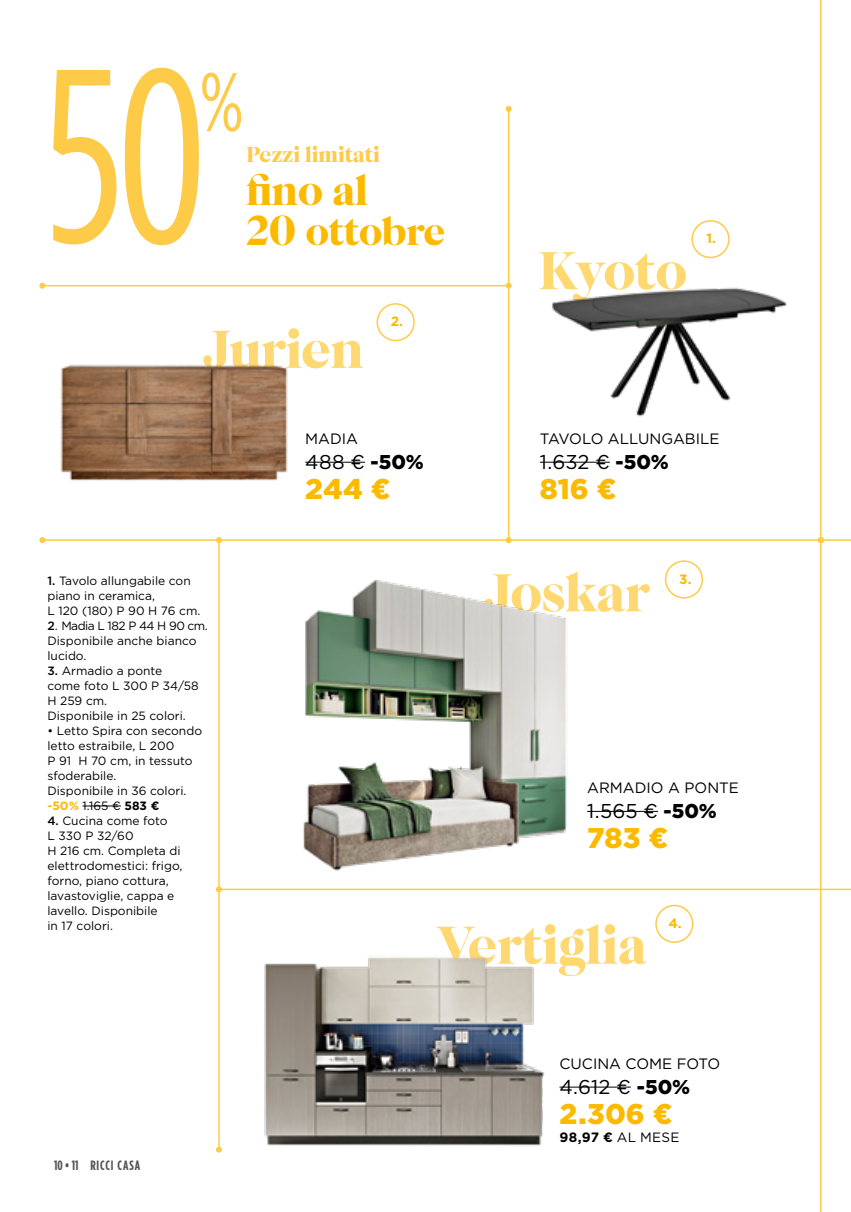
<style>
.page{position:relative;width:851px;height:1212px;background:#fff}
.page>*{position:absolute;margin:0;border:0;box-sizing:border-box;transform-origin:0 0}
.t1{font:247.2px "Gotham Condensed";color:#fecb49}
.t2{font:83.4px "Gotham Condensed";color:#fecb49}
.t3{font:57px "F37 Caslon Extra Bold Display";color:#ffd871}
.t4{font:45px "F37 Caslon Extra Bold Display";color:#fbba00}
.t5{font:42px "F37 Caslon Extra Bold Display";color:#fbba00}
.t6{font:900 28.5px "Gotham";color:#fbba00}
.t7{font:23.4px "F37 Caslon Extra Bold Display";color:#fecb49}
.t8{font:19.95px "Gotham";letter-spacing:.005em;color:#000}
.t9{font:15px "Gotham";color:#000}
.t10{font:700 13.5px "Gotham Condensed";letter-spacing:.07em;color:#565656}
.t11{font:700 13.5px "Gotham";color:#000}
.t12{font:700 13.5px "Gotham";color:#fbba00}
.t13{font:12px/15px "Gotham";color:#000}
.s1{font-size:45px}
.s2{font-weight:900}
.s3{font-weight:500}
.s4{font-weight:700;color:#fbba00}
.s5{font-weight:700}
.s6{font-weight:400}
</style>
<div class="page">
<hr style="left:819px;top:0;width:2px;height:1212px;background:#fecb49">
<hr style="left:508px;top:109px;width:1px;height:431px;background:#fecb49">
<svg style="left:505px;top:106px;width:6px;height:6px"></svg>
<svg style="left:506px;top:537px;width:5px;height:6px"></svg>
<hr style="left:218px;top:540px;width:2px;height:609px;background:#fecb49">
<svg style="left:216px;top:537px;width:6px;height:6px"></svg>
<svg style="left:216px;top:1146px;width:6px;height:6px"></svg>
<hr style="left:42px;top:285px;width:466px;height:1px;background:#fecb49">
<svg style="left:39px;top:283px;width:6px;height:6px"></svg>
<svg style="left:505px;top:283px;width:6px;height:6px"></svg>
<hr style="left:42px;top:539px;width:778px;height:2px;background:#fecb49">
<svg style="left:39px;top:537px;width:6px;height:6px"></svg>
<hr style="left:821px;top:539px;width:29px;height:2px;background:#fecb49">
<svg style="left:817px;top:537px;width:7px;height:6px"></svg>
<hr style="left:219px;top:888px;width:631px;height:2px;background:#fecb49">
<svg style="left:216px;top:886px;width:6px;height:6px"></svg>
<hr style="left:83px;top:806px;width:38px;height:1px;background:#000">
<hr style="left:305px;top:462px;width:60px;height:1px;background:#000">
<hr style="left:587px;top:811px;width:71px;height:1px;background:#000">
<hr style="left:559px;top:1087px;width:71px;height:1px;background:#000">
<hr style="left:539px;top:462px;width:70px;height:1px;background:#000">
<div style="left:376px;top:303px;width:38px;height:38px;border:2px solid #fecb49;border-radius:50%"></div>
<div style="left:664px;top:560px;width:39px;height:38px;border:2px solid #fecb49;border-radius:50%"></div>
<div style="left:655px;top:905px;width:38px;height:38px;border:2px solid #fecb49;border-radius:50%"></div>
<img style="left:264px;top:957px;width:281px;height:189px">
<img style="left:60px;top:364px;width:253px;height:117px">
<img style="left:552px;top:219px;width:270px;height:206px">
<img style="left:303px;top:580px;width:264px;height:291px">
<h1 class="t1" style="left:45px;top:16px;width:164px">50</h1>
<h2 class="t2" style="left:200px;top:55px;width:45px">%</h2>
<h3 class="t7" style="left:246px;top:141px;width:135px">Pezzi limitati</h3>
<h3 class="t4" style="left:246px;top:166px;width:123px">fino al</h3>
<h3 class="t5" style="left:246px;top:208px;width:200px"><span class="s1">20</span> ottobre</h3>
<h3 class="t3" style="left:204px;top:318px;width:161px">Jurien</h3>
<p class="t12" style="left:390px;top:313px;width:14px">2.</p>
<p class="t9" style="left:305px;top:429px;width:54px">MADIA</p>
<h3 class="t8" style="left:305px;top:449px;width:120px">488 € <span class="s2">-50%</span></h3>
<h3 class="t6" style="left:305px;top:469px;width:86px">244 €</h3>
<h3 class="t3" style="left:538px;top:239px;width:150px">Kyoto</h3>
<p class="t12" style="left:706px;top:230px;width:11px">1.</p>
<p class="t9" style="left:539px;top:429px;width:181px">TAVOLO ALLUNGABILE</p>
<h3 class="t8" style="left:539px;top:449px;width:130px">1.632 € <span class="s2">-50%</span></h3>
<h3 class="t6" style="left:539px;top:469px;width:78px">816 €</h3>
<p class="t13" style="left:47px;top:573px;width:154px"><span class="s3">1.</span> Tavolo allungabile con piano in ceramica,<br>L 120 (180) P 90 H 76 cm.</p>
<p class="t13" style="left:47px;top:618px;width:162px"><span class="s3">2</span>. Madia L 182 P 44 H 90 cm.<br>Disponibile anche bianco lucido.</p>
<p class="t13" style="left:47px;top:663px;width:153px"><span class="s3">3.</span> Armadio a ponte<br>come foto L 300 P 34/58<br>H 259 cm.<br>Disponibile in 25 colori.</p>
<p class="t13" style="left:47px;top:723px;width:156px">• Letto Spira con secondo letto estraibile, L 200<br>P 91 H 70 cm, in tessuto sfoderabile.<br>Disponibile in 36 colori. <span class="s4">-50%</span> 1.165 € <span class="s5">583 €</span></p>
<p class="t13" style="left:47px;top:813px;width:137px"><span class="s3">4.</span> Cucina come foto<br>L 330 P 32/60<br>H 216 cm. Completa di elettrodomestici: frigo, forno, piano cottura, lavastoviglie, cappa e lavello. Disponibile<br>in 17 colori.</p>
<p class="t10" style="left:54px;top:1157px;width:88px">10 • 11 RICCI CASA</p>
<h3 class="t3" style="left:485px;top:561px;width:166px">Joskar</h3>
<p class="t12" style="left:679px;top:570px;width:14px">3.</p>
<p class="t9" style="left:587px;top:778px;width:153px">ARMADIO A PONTE</p>
<h3 class="t8" style="left:587px;top:798px;width:131px">1.565 € <span class="s2">-50%</span></h3>
<h3 class="t6" style="left:587px;top:818px;width:82px">783 €</h3>
<h3 class="t3" style="left:436px;top:913px;width:212px">Vertiglia</h3>
<p class="t12" style="left:668px;top:914px;width:15px">4.</p>
<p class="t9" style="left:559px;top:1054px;width:162px">CUCINA COME FOTO</p>
<h3 class="t8" style="left:559px;top:1074px;width:132px">4.612 € <span class="s2">-50%</span></h3>
<h3 class="t6" style="left:559px;top:1094px;width:114px">2.306 €</h3>
<p class="t11" style="left:559px;top:1128px;width:122px">98,97 € <span class="s6">AL MESE</span></p>
</div>
